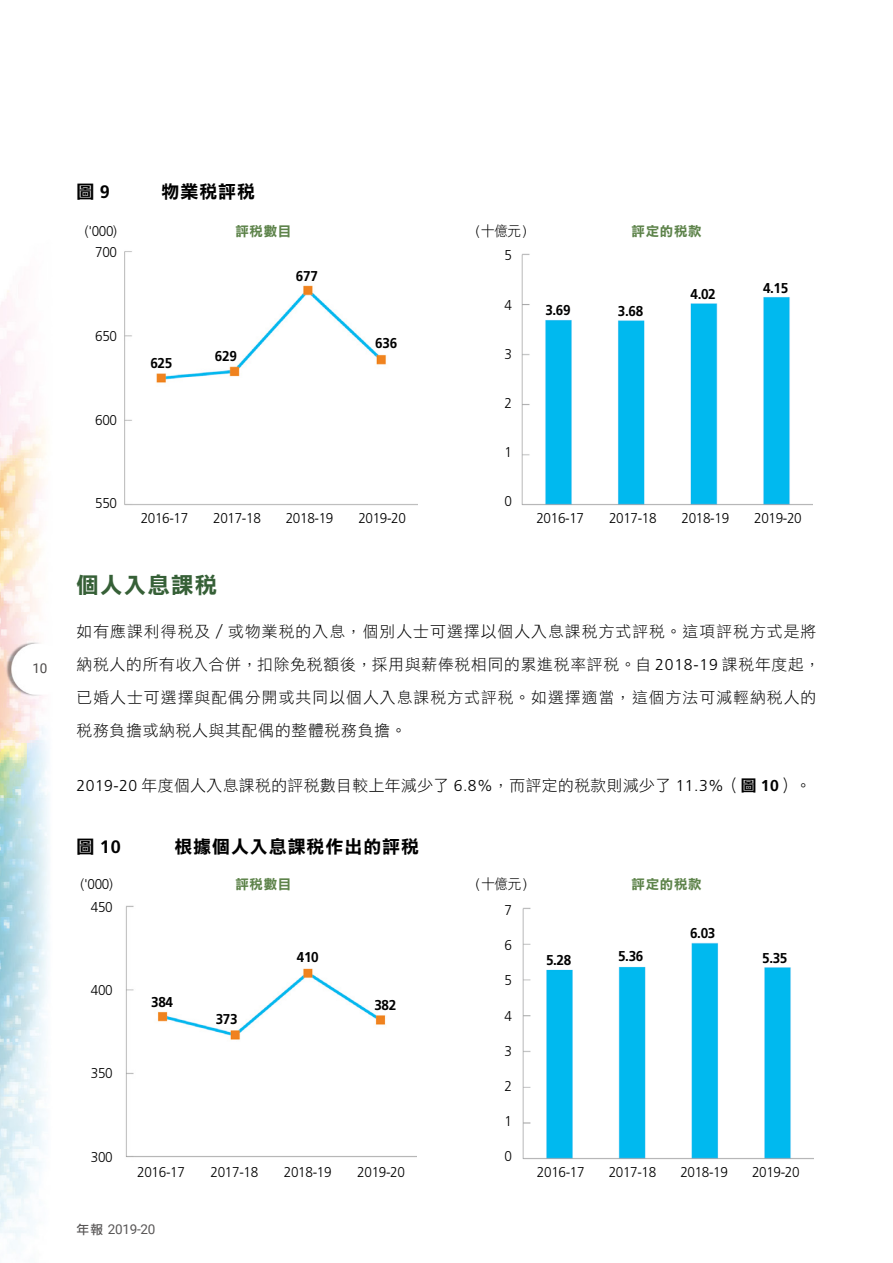
<style>
.page{position:relative;width:893px;height:1263px;background:#fff}
.page>*{position:absolute;margin:0;border:0;box-sizing:border-box;transform-origin:0 0}
.t1{font:22.5px "DF Li Hei HK W7";letter-spacing:.05em;color:#366037}
.t2{font:18px "DF Li Hei HK W7";letter-spacing:.05em;color:#000}
.t3{font:700 18px "Frutiger";color:#000}
.t4{font:15.75px/33px "DF Li Hei HK W3";letter-spacing:.07em;color:#000}
.t5{font:15.75px "DF Li Hei HK W3";letter-spacing:.03em;color:#000}
.t6{font:300 14.25px "Frutiger";letter-spacing:-.025em;color:#000;scale:.95 1}
.t7{font:700 14.25px "Frutiger";letter-spacing:-.025em;color:#000;scale:.95 1}
.t8{font:14.25px "DF Li Hei HK W3";letter-spacing:-.025em;color:#000;scale:.95 1}
.t9{font:13.5px "DF Li Hei HK W7";letter-spacing:.05em;color:#5d834a}
.t10{font:13.5px "Roboto";letter-spacing:-.02em;color:#595757}
.t11{font:13.5px "Roboto";color:#4c4948}
.s1{font-family:"Frutiger";font-weight:700}
.s2{font-family:"Frutiger";font-weight:300}
.s3{font-family:"DF Li Hei HK W7"}
.s4{font-family:"DF Li Hei HK W7";font-weight:400}
.s5{font-family:"DF Li Hei HK W5";font-size:12.75px}
</style>
<div class="page">
<img style="left:0;top:290px;width:814px;height:960px">
<img style="left:121px;top:251px;width:296px;height:261px">
<img style="left:520px;top:253px;width:292px;height:259px">
<img style="left:124px;top:901px;width:292px;height:263px">
<img style="left:520px;top:902px;width:293px;height:264px">
<p class="t11" style="left:32px;top:659px;width:17px">10</p>
<p class="t2" style="left:77px;top:182px;width:35px">圖 <span class="s1">9</span></p>
<p class="t2" style="left:162px;top:182px;width:95px">物業稅評稅</p>
<p class="t6" style="left:85px;top:223px;width:35px">('000)</p>
<p class="t6" style="left:95px;top:244px;width:25px">700</p>
<p class="t6" style="left:95px;top:328px;width:25px">650</p>
<p class="t6" style="left:95px;top:412px;width:25px">600</p>
<p class="t7" style="left:150px;top:354px;width:25px">625</p>
<p class="t9" style="left:235px;top:224px;width:58px">評稅數目</p>
<p class="t7" style="left:215px;top:347px;width:25px">629</p>
<p class="t7" style="left:296px;top:268px;width:25px">677</p>
<p class="t7" style="left:375px;top:335px;width:25px">636</p>
<p class="t6" style="left:95px;top:495px;width:25px">550</p>
<p class="t6" style="left:141px;top:510px;width:52px">2016-17</p>
<p class="t6" style="left:213px;top:510px;width:52px">2017-18</p>
<p class="t6" style="left:286px;top:510px;width:52px">2018-19</p>
<p class="t6" style="left:358px;top:510px;width:52px">2019-20</p>
<p class="t8" style="left:476px;top:224px;width:55px"><span class="s2">(</span>十億元<span class="s2">)</span></p>
<p class="t9" style="left:631px;top:224px;width:72px">評定的稅款</p>
<p class="t6" style="left:505px;top:247px;width:9px">5</p>
<p class="t6" style="left:505px;top:297px;width:9px">4</p>
<p class="t6" style="left:505px;top:346px;width:9px">3</p>
<p class="t6" style="left:505px;top:395px;width:9px">2</p>
<p class="t6" style="left:505px;top:444px;width:9px">1</p>
<p class="t6" style="left:505px;top:493px;width:9px">0</p>
<p class="t7" style="left:690px;top:286px;width:28px">4.02</p>
<p class="t7" style="left:545px;top:302px;width:28px">3.69</p>
<p class="t7" style="left:618px;top:303px;width:28px">3.68</p>
<p class="t7" style="left:763px;top:279px;width:28px">4.15</p>
<p class="t6" style="left:536px;top:510px;width:52px">2016-17</p>
<p class="t6" style="left:609px;top:510px;width:52px">2017-18</p>
<p class="t6" style="left:682px;top:510px;width:52px">2018-19</p>
<p class="t6" style="left:754px;top:510px;width:52px">2019-20</p>
<h1 class="t1" style="left:77px;top:573px;width:142px">個人入息課稅</h1>
<p class="t4" style="left:77px;top:615px;width:745px">如有應課利得稅及／或物業稅的入息，個別人士可選擇以個人入息課稅方式評稅。這項評稅方式是將納稅人的所有收入合併，扣除免稅額後，採用與薪俸稅相同的累進稅率評稅。自 <span class="s2">2018-19</span> 課稅年度起，已婚人士可選擇與配偶分開或共同以個人入息課稅方式評稅。如選擇適當，這個方法可減輕納稅人的稅務負擔或納稅人與其配偶的整體稅務負擔。</p>
<p class="t5" style="left:77px;top:776px;width:736px"><span class="s2">2019-20</span> 年度個人入息課稅的評稅數目較上年減少了 <span class="s2">6.8%</span>，而評定的稅款則減少了 <span class="s2">11.3%</span>（<span class="s3">圖</span> <span class="s1">10</span>）。</p>
<p class="t3" style="left:77px;top:836px;width:46px"><span class="s4">圖</span> 10</p>
<p class="t2" style="left:174px;top:837px;width:246px">根據個人入息課稅作出的評稅</p>
<p class="t6" style="left:81px;top:876px;width:35px">('000)</p>
<p class="t6" style="left:91px;top:899px;width:25px">450</p>
<p class="t6" style="left:91px;top:982px;width:25px">400</p>
<p class="t6" style="left:91px;top:1065px;width:25px">350</p>
<p class="t7" style="left:151px;top:993px;width:25px">384</p>
<p class="t9" style="left:235px;top:876px;width:58px">評稅數目</p>
<p class="t7" style="left:216px;top:1010px;width:25px">373</p>
<p class="t7" style="left:297px;top:949px;width:25px">410</p>
<p class="t7" style="left:374px;top:996px;width:25px">382</p>
<p class="t6" style="left:91px;top:1148px;width:25px">300</p>
<p class="t6" style="left:137px;top:1164px;width:52px">2016-17</p>
<p class="t6" style="left:211px;top:1164px;width:52px">2017-18</p>
<p class="t6" style="left:284px;top:1164px;width:52px">2018-19</p>
<p class="t6" style="left:357px;top:1164px;width:52px">2019-20</p>
<p class="t10" style="left:77px;top:1219px;width:80px"><span class="s5">年報</span> 2019-20</p>
<p class="t8" style="left:476px;top:876px;width:55px"><span class="s2">(</span>十億元<span class="s2">)</span></p>
<p class="t9" style="left:631px;top:876px;width:72px">評定的稅款</p>
<p class="t6" style="left:505px;top:902px;width:9px">7</p>
<p class="t6" style="left:505px;top:937px;width:9px">6</p>
<p class="t6" style="left:505px;top:972px;width:9px">5</p>
<p class="t6" style="left:505px;top:1008px;width:9px">4</p>
<p class="t6" style="left:505px;top:1043px;width:9px">3</p>
<p class="t6" style="left:505px;top:1078px;width:9px">2</p>
<p class="t6" style="left:505px;top:1113px;width:9px">1</p>
<p class="t6" style="left:505px;top:1148px;width:9px">0</p>
<p class="t7" style="left:546px;top:951px;width:28px">5.28</p>
<p class="t7" style="left:618px;top:948px;width:28px">5.36</p>
<p class="t7" style="left:690px;top:925px;width:28px">6.03</p>
<p class="t7" style="left:762px;top:950px;width:28px">5.35</p>
<p class="t6" style="left:537px;top:1164px;width:52px">2016-17</p>
<p class="t6" style="left:609px;top:1164px;width:52px">2017-18</p>
<p class="t6" style="left:680px;top:1164px;width:52px">2018-19</p>
<p class="t6" style="left:752px;top:1164px;width:52px">2019-20</p>
</div>
